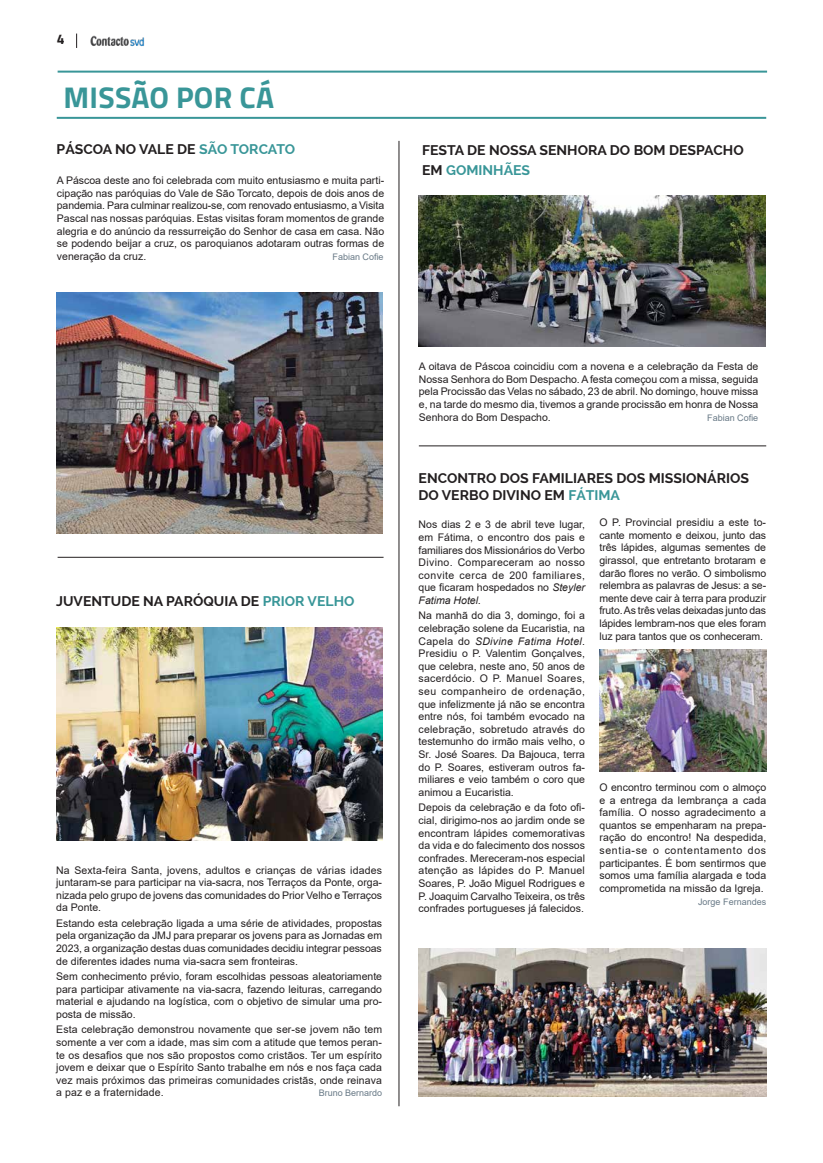
<style>
.page{position:relative;width:823px;height:1163px;background:#fff}
.page>*{position:absolute;margin:0;border:0;box-sizing:border-box;transform-origin:0 0}
.t1{font:700 30px "Titillium";letter-spacing:.01em;color:#399698}
.t2{font:700 14px/16.8px "Raleway";color:#231f20}
.t3{font:700 14px "Titillium";color:#231f20}
.t4{font:10.5px/12.6px "Arial";color:#231f20;text-align:justify}
.t5{font:9px "Arial";color:#697a87}
.s1{color:#399698}
.s2{font-style:italic}
</style>
<div class="page">
<svg style="left:76px;top:34px;width:1px;height:14px"></svg>
<img style="left:91px;top:36px;width:53px;height:11px">
<hr style="left:57px;top:117px;width:708px;height:2px;background:#399698">
<hr style="left:398px;top:141px;width:1px;height:965px;background:#231f20">
<hr style="left:58px;top:557px;width:325px;height:1px;background:#231f20">
<hr style="left:58px;top:71px;width:708px;height:2px;background:#399698">
<img style="left:418px;top:196px;width:347px;height:150px">
<img style="left:599px;top:649px;width:166px;height:122px">
<img style="left:56px;top:627px;width:326px;height:213px">
<img style="left:56px;top:292px;width:326px;height:241px">
<hr style="left:418px;top:445px;width:347px;height:1px;background:#231f20">
<img style="left:418px;top:948px;width:347px;height:148px">
<h2 class="t3" style="left:57px;top:28px;width:9px">4</h2>
<h1 class="t1" style="left:63px;top:75px;width:212px">MISSÃO POR CÁ</h1>
<h2 class="t2" style="left:57px;top:141px;width:240px">PÁSCOA NO VALE DE <span class="s1">SÃO TORCATO</span></h2>
<p class="t4" style="left:57px;top:174px;width:328px">A Páscoa deste ano foi celebrada com muito entusiasmo e muita parti&shy;cipação nas paróquias do Vale de São Torcato, depois de dois anos de pandemia. Para culminar realizou-se, com renovado entusiasmo, a Visita Pascal nas nossas paróquias. Estas visitas foram momentos de grande alegria e do anúncio da ressurreição do Senhor de casa em casa. Não se podendo beijar a cruz, os paroquianos adotaram outras formas de veneração da cruz.</p>
<p class="t5" style="left:332px;top:250px;width:53px">Fabian Cofie</p>
<h2 class="t2" style="left:422px;top:140px;width:323px;line-height:19.6px">FESTA DE NOSSA SENHORA DO BOM DESPACHO<br>EM <span class="s1">GOMINHÃES</span></h2>
<h2 class="t2" style="left:56px;top:592px;width:300px">JUVENTUDE NA PARÓQUIA DE <span class="s1">PRIOR VELHO</span></h2>
<p class="t4" style="left:56px;top:863px;width:327px">Na Sexta-feira Santa, jovens, adultos e crianças de várias idades juntaram-se para participar na via-sacra, nos Terraços da Ponte, orga&shy;nizada pelo grupo de jovens das comunidades do Prior Velho e Terraços da Ponte.</p>
<p class="t4" style="left:56px;top:916px;width:327px">Estando esta celebração ligada a uma série de atividades, propostas pela organização da JMJ para preparar os jovens para as Jornadas em 2023, a organização destas duas comunidades decidiu integrar pessoas de diferentes idades numa via-sacra sem fronteiras.</p>
<p class="t4" style="left:56px;top:969px;width:327px">Sem conhecimento prévio, foram escolhidas pessoas aleatoriamente para participar ativamente na via-sacra, fazendo leituras, carregando material e ajudando na logística, com o objetivo de simular uma pro&shy;posta de missão.</p>
<p class="t4" style="left:56px;top:1023px;width:327px">Esta celebração demonstrou novamente que ser-se jovem não tem somente a ver com a idade, mas sim com a atitude que temos peran&shy;te os desafios que nos são propostos como cristãos. Ter um espírito jovem e deixar que o Espírito Santo trabalhe em nós e nos faça cada vez mais próximos das primeiras comunidades cristãs, onde reinava a paz e a fraternidade.</p>
<p class="t5" style="left:318px;top:1086px;width:65px">Bruno Bernardo</p>
<p class="t4" style="left:418px;top:360px;width:341px">A oitava de Páscoa coincidiu com a novena e a celebração da Festa de Nossa Senhora do Bom Despacho. A festa começou com a missa, seguida pela Procissão das Velas no sábado, 23 de abril. No domingo, houve missa e, na tarde do mesmo dia, tivemos a grande procissão em honra de Nossa Senhora do Bom Despacho.</p>
<p class="t5" style="left:706px;top:411px;width:53px">Fabian Cofie</p>
<h2 class="t2" style="left:418px;top:470px;width:332px">ENCONTRO DOS FAMILIARES DOS MISSIONÁRIOS<br>DO VERBO DIVINO EM <span class="s1">FÁTIMA</span></h2>
<p class="t4" style="left:599px;top:516px;width:168px">O P. Provincial presidiu a este to&shy;cante momento e deixou, junto das três lápides, algumas sementes de girassol, que entretanto brotaram e darão flores no verão. O simbolismo relembra as palavras de Jesus: a se&shy;mente deve cair à terra para produzir fruto. As três velas deixadas junto das lápides lembram-nos que eles foram luz para tantos que os conheceram.</p>
<p class="t4" style="left:418px;top:518px;width:168px">Nos dias 2 e 3 de abril teve lugar, em Fátima, o encontro dos pais e familiares dos Missionários do Verbo Divino. Compareceram ao nosso convite cerca de 200 familiares, que ficaram hospedados no <span class="s2">Steyler Fatima Hotel.</span></p>
<p class="t4" style="left:418px;top:609px;width:168px">Na manhã do dia 3, domingo, foi a celebração solene da Eucaristia, na Capela do <span class="s2">SDivine Fatima Hotel</span>.<br>Presidiu o P. Valentim Gonçalves, que celebra, neste ano, 50 anos de sacerdócio. O P. Manuel Soares, seu companheiro de ordenação, que infelizmente já não se encontra entre nós, foi também evocado na celebração, sobretudo através do testemunho do irmão mais velho, o Sr. José Soares. Da Bajouca, terra do P. Soares, estiveram outros fa&shy;miliares e veio também o coro que animou a Eucaristia.</p>
<p class="t4" style="left:418px;top:801px;width:168px">Depois da celebração e da foto ofi&shy;cial, dirigimo-nos ao jardim onde se encontram lápides comemorativas da vida e do falecimento dos nossos confrades. Mereceram-nos especial atenção as lápides do P. Manuel Soares, P. João Miguel Rodrigues e P. Joaquim Carvalho Teixeira, os três confrades portugueses já falecidos.</p>
<p class="t4" style="left:599px;top:780px;width:168px">O encontro terminou com o almoço e a entrega da lembrança a cada família. O nosso agradecimento a quantos se empenharam na prepa&shy;ração do encontro! Na despedida, sentia-se o contentamento dos participantes. É bom sentirmos que somos uma família alargada e toda comprometida na missão da Igreja.</p>
<p class="t5" style="left:697px;top:895px;width:70px">Jorge Fernandes</p>
</div>
